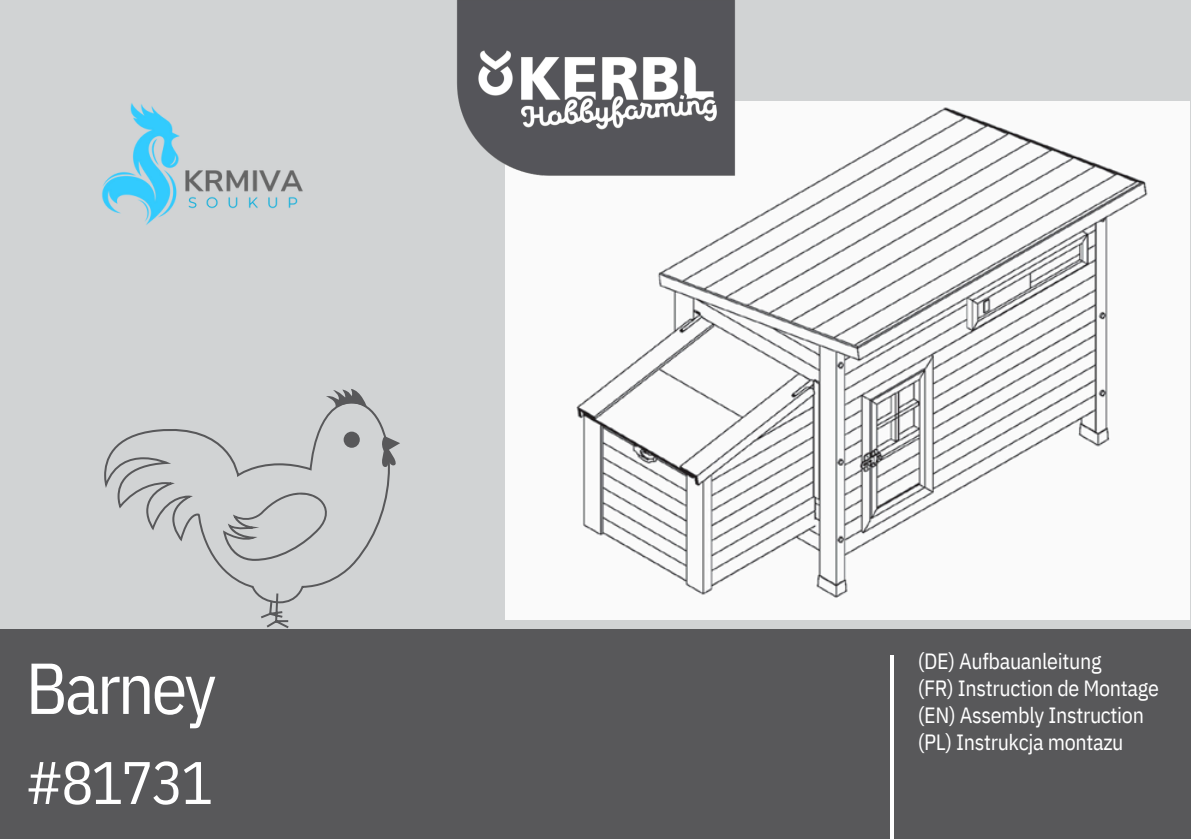
<style>
.page{position:relative;width:1191px;height:839px;background:#fff}
.page>*{position:absolute;margin:0;border:0;box-sizing:border-box;transform-origin:0 0}
.t1{font:72px "IBM Plex Sans Cond";letter-spacing:-.04em;color:#fff}
.t2{font:60px "IBM Plex Sans Cond";letter-spacing:-.04em;color:#fff}
.t3{font:22px/27px "IBM Plex Sans Cond";letter-spacing:-.015em;color:#fff}
</style>
<div class="page">
<div style="left:0;top:0;width:1191px;height:838px;background:#d1d3d4"></div>
<div style="left:0;top:629px;width:1191px;height:209px;background:#58585a"></div>
<hr style="left:891px;top:655px;width:3px;height:183px;background:#fff">
<img style="left:506px;top:101px;width:684px;height:518px">
<svg style="left:104px;top:406px;width:286px;height:196px"></svg>
<div style="left:344px;top:431px;width:16px;height:17px;background:#58585a;border-radius:50%"></div>
<svg style="left:382px;top:436px;width:18px;height:13px"></svg>
<svg style="left:382px;top:449px;width:14px;height:18px"></svg>
<svg style="left:326px;top:389px;width:41px;height:18px"></svg>
<svg style="left:261px;top:593px;width:28px;height:35px"></svg>
<img style="left:457px;top:0;width:287px;height:185px">
<img style="left:101px;top:103px;width:202px;height:122px">
<h1 class="t1" style="left:26px;top:640px;width:193px">Barney</h1>
<h1 class="t2" style="left:26px;top:742px;width:189px">#81731</h1>
<p class="t3" style="left:918px;top:647px;width:243px">(DE) Aufbauanleitung<br>(FR) Instruction de Montage (EN) Assembly Instruction (PL) Instrukcja montazu</p>
</div>
